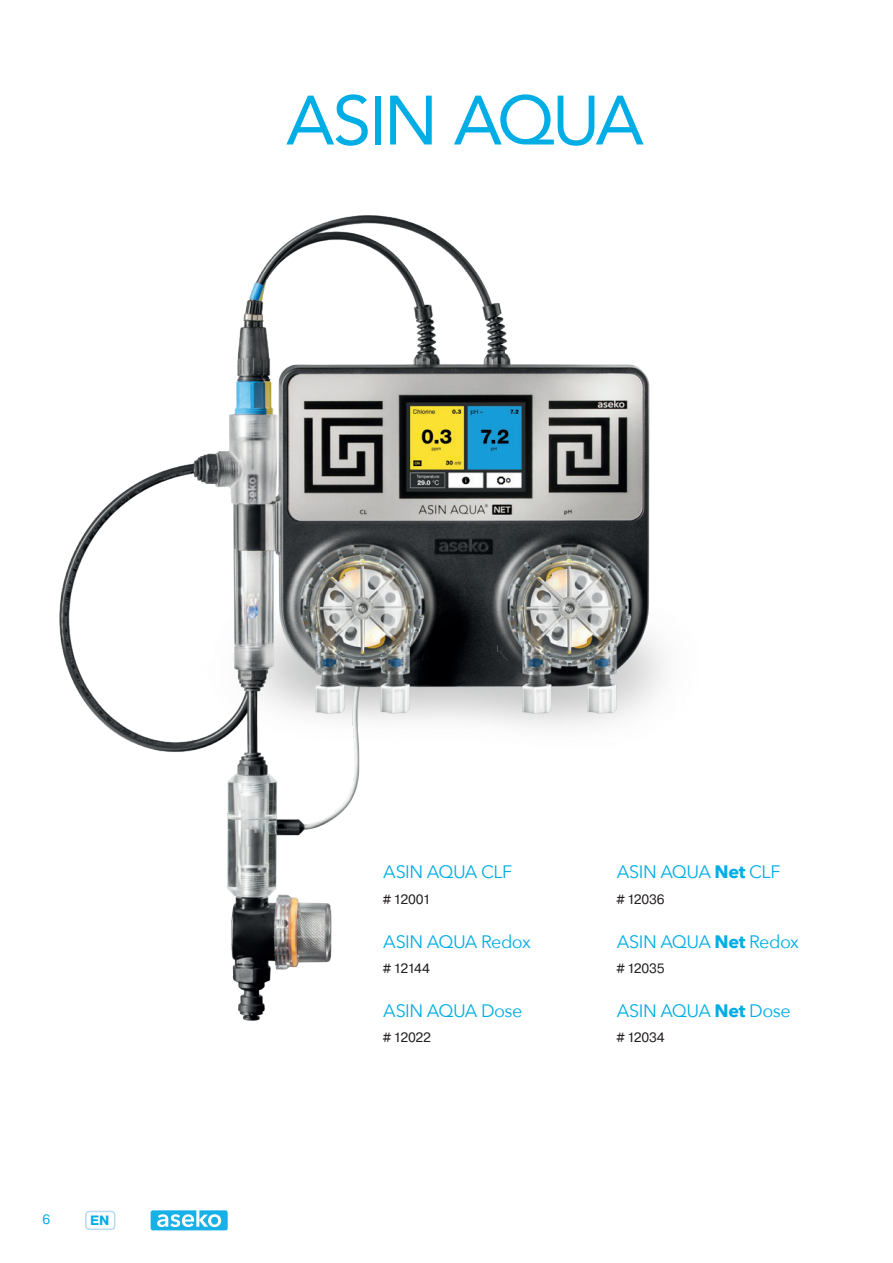
<style>
.page{position:relative;width:893px;height:1263px;background:#fff}
.page>*{position:absolute;margin:0;border:0;box-sizing:border-box;transform-origin:0 0}
.t1{font:69px "Avenir";letter-spacing:-.04em;color:#00ade5}
.t2{font:18px "Avenir Next";letter-spacing:-.03em;color:#00ade5}
.t3{font:13.5px "Pragmatica";letter-spacing:-.015em;color:#231f20}
.t4{font:700 13.5px "Pragmatica";color:#00ade5}
.t5{font:13.5px "Pragmatica";color:#00ade5}
.s1{font-weight:700}
</style>
<div class="page">
<div style="left:85px;top:1211px;width:30px;height:19px;border:2px solid #b6dcef;border-radius:4px"></div>
<svg style="left:151px;top:1210px;width:77px;height:20px"></svg>
<img style="left:59px;top:215px;width:606px;height:806px">
<h1 class="t1" style="left:286px;top:65px;width:359px">ASIN AQUA</h1>
<p class="t5" style="left:43px;top:1211px;width:9px">6</p>
<p class="t4" style="left:90px;top:1212px;width:21px">EN</p>
<p class="t2" style="left:383px;top:856px;width:131px">ASIN AQUA CLF</p>
<p class="t3" style="left:383px;top:891px;width:49px"># 12001</p>
<p class="t2" style="left:383px;top:927px;width:149px">ASIN AQUA Redox</p>
<p class="t3" style="left:383px;top:960px;width:48px"># 12144</p>
<p class="t2" style="left:383px;top:996px;width:141px">ASIN AQUA Dose</p>
<p class="t3" style="left:383px;top:1029px;width:49px"># 12022</p>
<p class="t2" style="left:617px;top:856px;width:165px">ASIN AQUA <span class="s1">Net</span> CLF</p>
<p class="t3" style="left:617px;top:891px;width:49px"># 12036</p>
<p class="t2" style="left:617px;top:927px;width:184px">ASIN AQUA <span class="s1">Net</span> Redox</p>
<p class="t3" style="left:617px;top:960px;width:49px"># 12035</p>
<p class="t2" style="left:617px;top:996px;width:175px">ASIN AQUA <span class="s1">Net</span> Dose</p>
<p class="t3" style="left:617px;top:1029px;width:49px"># 12034</p>
</div>
